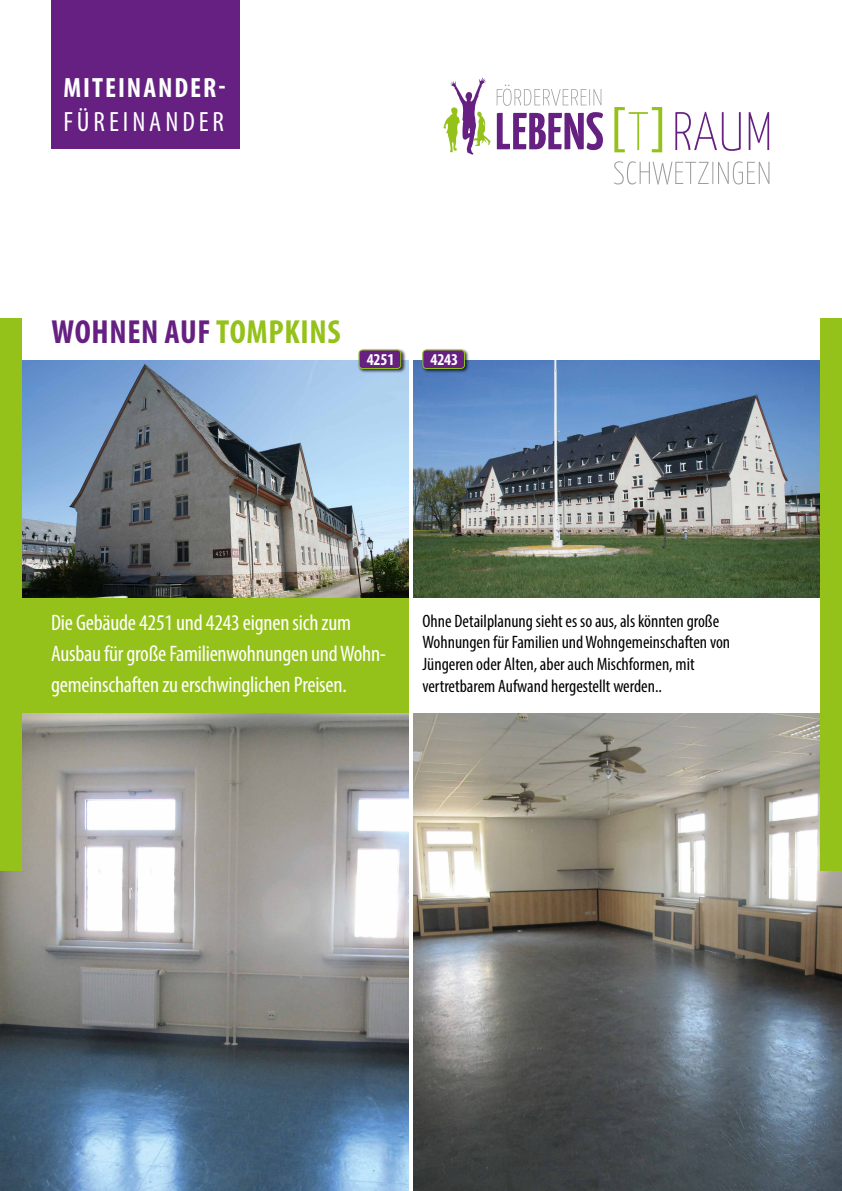
<style>
.page{position:relative;width:842px;height:1191px;background:#fff}
.page>*{position:absolute;margin:0;border:0;box-sizing:border-box;transform-origin:0 0}
.t1{font:700 condensed 33.5px "Myriad Pro";letter-spacing:.02em;color:#652082}
.t2{font:700 condensed 28px "Myriad Pro";letter-spacing:.07em;color:#fff}
.t3{font:condensed 28px "Myriad Pro";letter-spacing:.14em;color:#fff}
.t4{font:condensed 22.5px/31px "Myriad Pro";letter-spacing:-.01em;color:#fff}
.t5{font:condensed 18px/21.6px "Myriad Pro";color:#000}
.t6{font:700 condensed 16.6px "Myriad Pro";letter-spacing:-.01em;color:#fff}
.s1{color:#94c11a}
</style>
<div class="page">
<div style="left:10px;top:443px;width:398px;height:271px;background:#94c11a"></div>
<img style="left:414px;top:360px;width:407px;height:237px">
<img style="left:21px;top:360px;width:387px;height:237px">
<img style="left:0;top:714px;width:408px;height:477px">
<img style="left:414px;top:714px;width:428px;height:477px">
<div style="left:821px;top:317px;width:21px;height:553px;background:#94c11a"></div>
<div style="left:0;top:317px;width:21px;height:553px;background:#94c11a"></div>
<div style="left:51px;top:0;width:189px;height:149px;background:#652082"></div>
<svg style="left:497px;top:112px;width:106px;height:38px"></svg>
<svg style="left:675px;top:112px;width:66px;height:39px"></svg>
<svg style="left:749px;top:112px;width:20px;height:38px"></svg>
<svg style="left:614px;top:161px;width:155px;height:24px"></svg>
<svg style="left:497px;top:85px;width:104px;height:21px"></svg>
<svg style="left:614px;top:107px;width:48px;height:45px"></svg>
<svg style="left:444px;top:78px;width:46px;height:77px"></svg>
<div style="left:358px;top:348px;width:48px;height:25px;background:#000;opacity:.75"></div>
<div style="left:359px;top:350px;width:42px;height:18px;background:#652082;border-radius:4px"></div>
<div style="left:359px;top:349px;width:42px;height:20px;border:1px solid #94c11a;border-radius:4px"></div>
<div style="left:421px;top:348px;width:49px;height:25px;background:#000;opacity:.75"></div>
<div style="left:423px;top:350px;width:41px;height:18px;background:#652082;border-radius:4px"></div>
<div style="left:422px;top:349px;width:43px;height:20px;border:1px solid #94c11a;border-radius:4px"></div>
<h2 class="t2" style="left:63px;top:70px;width:164px">MITEINANDER-</h2>
<h2 class="t3" style="left:63px;top:105px;width:162px">FÜREINANDER</h2>
<h1 class="t1" style="left:51px;top:311px;width:291px">WOHNEN AUF <span class="s1">TOMPKINS</span></h1>
<p class="t6" style="left:367px;top:349px;width:29px">4251</p>
<p class="t6" style="left:430px;top:349px;width:29px">4243</p>
<p class="t4" style="left:51px;top:607px;width:337px">Die Gebäude 4251 und 4243 eignen sich zum<br>Ausbau für große Familienwohnungen und Wohn&shy;gemeinschaften zu erschwinglichen Preisen.</p>
<p class="t5" style="left:422px;top:610px;width:309px">Ohne Detailplanung sieht es so aus, als könnten große Wohnungen für Familien und Wohngemeinschaften von Jüngeren oder Alten, aber auch Mischformen, mit vertretbarem Aufwand hergestellt werden..</p>
</div>
